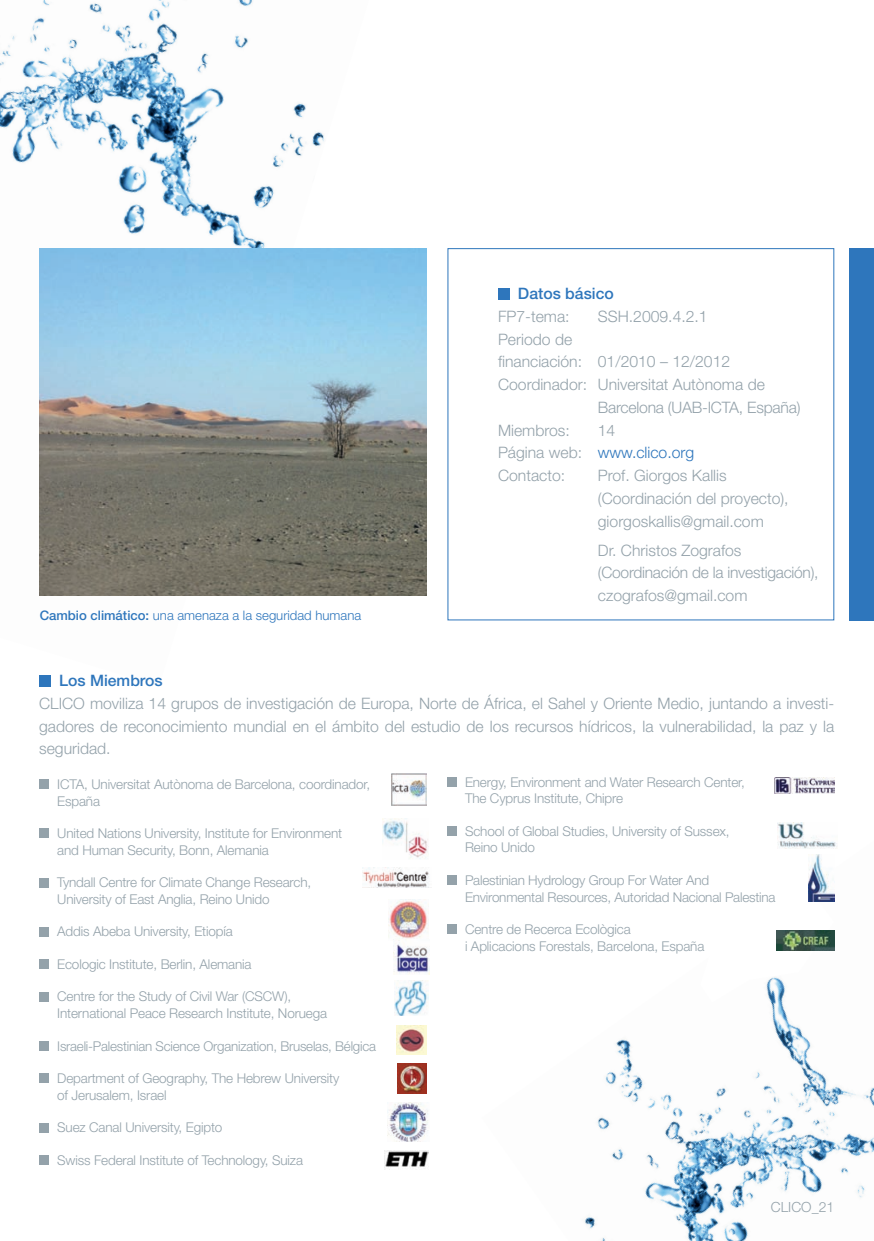
<style>
.page{position:relative;width:874px;height:1241px;background:#fff}
.page>*{position:absolute;margin:0;border:0;box-sizing:border-box;transform-origin:0 0}
.t1{font:300 15.75px/22.8px "Helvetica Neue";color:#94a2aa}
.t2{font:500 15.75px "Helvetica Neue";color:#2e76bc}
.t3{font:300 14px "Helvetica Neue";color:#94a2aa}
.t4{font:300 13.47px/16.6px "Helvetica Neue";letter-spacing:-.01em;color:#94a2aa}
.t5{font:300 13.12px "Helvetica Neue";color:#2e76bc}
.s1{font-weight:500}
.s2{color:#2e76bc}
</style>
<div class="page">
<img style="left:0;top:0;width:373px;height:686px">
<img style="left:584px;top:848px;width:289px;height:392px">
<svg style="left:699px;top:872px;width:134px;height:130px"></svg>
<img style="left:40px;top:248px;width:386px;height:347px">
<div style="left:39px;top:675px;width:11px;height:11px;background:#2e76bc"></div>
<div style="left:498px;top:288px;width:11px;height:11px;background:#2e76bc"></div>
<div style="left:40px;top:779px;width:9px;height:9px;background:#94a2aa"></div>
<div style="left:40px;top:828px;width:9px;height:9px;background:#94a2aa"></div>
<div style="left:40px;top:877px;width:9px;height:10px;background:#94a2aa"></div>
<div style="left:40px;top:926px;width:9px;height:10px;background:#94a2aa"></div>
<div style="left:40px;top:959px;width:9px;height:9px;background:#94a2aa"></div>
<div style="left:40px;top:991px;width:9px;height:10px;background:#94a2aa"></div>
<div style="left:40px;top:1040px;width:9px;height:10px;background:#94a2aa"></div>
<div style="left:40px;top:1073px;width:9px;height:9px;background:#94a2aa"></div>
<div style="left:40px;top:1122px;width:9px;height:9px;background:#94a2aa"></div>
<div style="left:40px;top:1155px;width:9px;height:9px;background:#94a2aa"></div>
<div style="left:447px;top:777px;width:9px;height:9px;background:#94a2aa"></div>
<div style="left:447px;top:826px;width:9px;height:9px;background:#94a2aa"></div>
<div style="left:447px;top:875px;width:9px;height:9px;background:#94a2aa"></div>
<div style="left:447px;top:924px;width:9px;height:9px;background:#94a2aa"></div>
<img style="left:391px;top:773px;width:35px;height:32px">
<img style="left:382px;top:818px;width:46px;height:40px">
<img style="left:777px;top:822px;width:60px;height:26px">
<img style="left:388px;top:899px;width:40px;height:40px">
<img style="left:393px;top:939px;width:36px;height:35px">
<img style="left:362px;top:867px;width:67px;height:20px">
<img style="left:394px;top:980px;width:35px;height:35px">
<img style="left:396px;top:1025px;width:30px;height:29px">
<img style="left:397px;top:1063px;width:29px;height:30px">
<img style="left:388px;top:1102px;width:40px;height:39px">
<img style="left:384px;top:1150px;width:45px;height:18px">
<img style="left:774px;top:777px;width:59px;height:16px">
<img style="left:776px;top:930px;width:57px;height:20px">
<img style="left:807px;top:854px;width:26px;height:47px">
<div style="left:848px;top:248px;width:25px;height:372px;background:#2e76bc"></div>
<p class="t5" style="left:40px;top:607px;width:323px"><span class="s1">Cambio climático:</span> una amenaza a la seguridad humana</p>
<p class="t2" style="left:517px;top:284px;width:97px">Datos básico</p>
<p class="t1" style="left:498px;top:304px;width:73px">FP7-tema:</p>
<p class="t1" style="left:597px;top:304px;width:111px">SSH.2009.4.2.1</p>
<p class="t1" style="left:498px;top:327px;width:76px">Periodo de</p>
<p class="t1" style="left:498px;top:350px;width:233px">financiación: 01/2010 – 12/2012</p>
<p class="t1" style="left:498px;top:373px;width:268px">Coordinador: Universitat Autònoma de</p>
<p class="t1" style="left:597px;top:395px;width:204px">Barcelona (UAB-ICTA, España)</p>
<p class="t1" style="left:498px;top:418px;width:73px">Miembros:</p>
<p class="t1" style="left:498px;top:418px;width:198px;text-indent:100px">14<br>Página web: <span class="s2">www.clico.org<br></span>Contacto:</p>
<p class="t1" style="left:597px;top:464px;width:192px">Prof. Giorgos Kallis (Coordinación del proyecto), giorgoskallis@gmail.com</p>
<p class="t1" style="left:597px;top:538px;width:222px">Dr. Christos Zografos (Coordinación de la investigación), czografos@gmail.com</p>
<p class="t2" style="left:59px;top:671px;width:105px">Los Miembros</p>
<p class="t1" style="left:39px;top:691px;width:796px;text-align:justify">CLICO moviliza 14 grupos de investigación de Europa, Norte de África, el Sahel y Oriente Medio, juntando a investi&shy;gadores de reconocimiento mundial en el ámbito del estudio de los recursos hídricos, la vulnerabilidad, la paz y la seguridad.</p>
<p class="t4" style="left:57px;top:775px;width:314px">ICTA, Universitat Autònoma de Barcelona, coordinador,<br>España</p>
<p class="t4" style="left:57px;top:824px;width:286px">United Nations University, Institute for Environment and Human Security, Bonn, Alemania</p>
<p class="t4" style="left:57px;top:873px;width:255px">Tyndall Centre for Climate Change Research,<br>University of East Anglia, Reino Unido</p>
<p class="t4" style="left:57px;top:922px;width:177px">Addis Abeba University, Etiopía</p>
<p class="t4" style="left:57px;top:955px;width:196px">Ecologic Institute, Berlin, Alemania</p>
<p class="t4" style="left:57px;top:987px;width:271px">Centre for the Study of Civil War (CSCW),<br>International Peace Research Institute, Noruega</p>
<p class="t4" style="left:57px;top:1036px;width:320px">Israeli-Palestinian Science Organization, Bruselas, Bélgica</p>
<p class="t4" style="left:57px;top:1069px;width:283px">Department of Geography, The Hebrew University of Jerusalem, Israel</p>
<p class="t4" style="left:57px;top:1118px;width:166px">Suez Canal University, Egipto</p>
<p class="t4" style="left:57px;top:1151px;width:247px">Swiss Federal Institute of Technology, Suiza</p>
<p class="t4" style="left:465px;top:773px;width:281px">Energy, Environment and Water Research Center,<br>The Cyprus Institute, Chipre</p>
<p class="t4" style="left:465px;top:822px;width:266px">School of Global Studies, University of Sussex,<br>Reino Unido</p>
<p class="t4" style="left:465px;top:871px;width:312px">Palestinian Hydrology Group For Water And<br>Environmental Resources, Autoridad Nacional Palestina</p>
<p class="t4" style="left:465px;top:920px;width:241px">Centre de Recerca Ecològica<br>i Aplicacions Forestals, Barcelona, España</p>
<p class="t3" style="left:770px;top:1198px;width:65px">CLICO_21</p>
</div>
